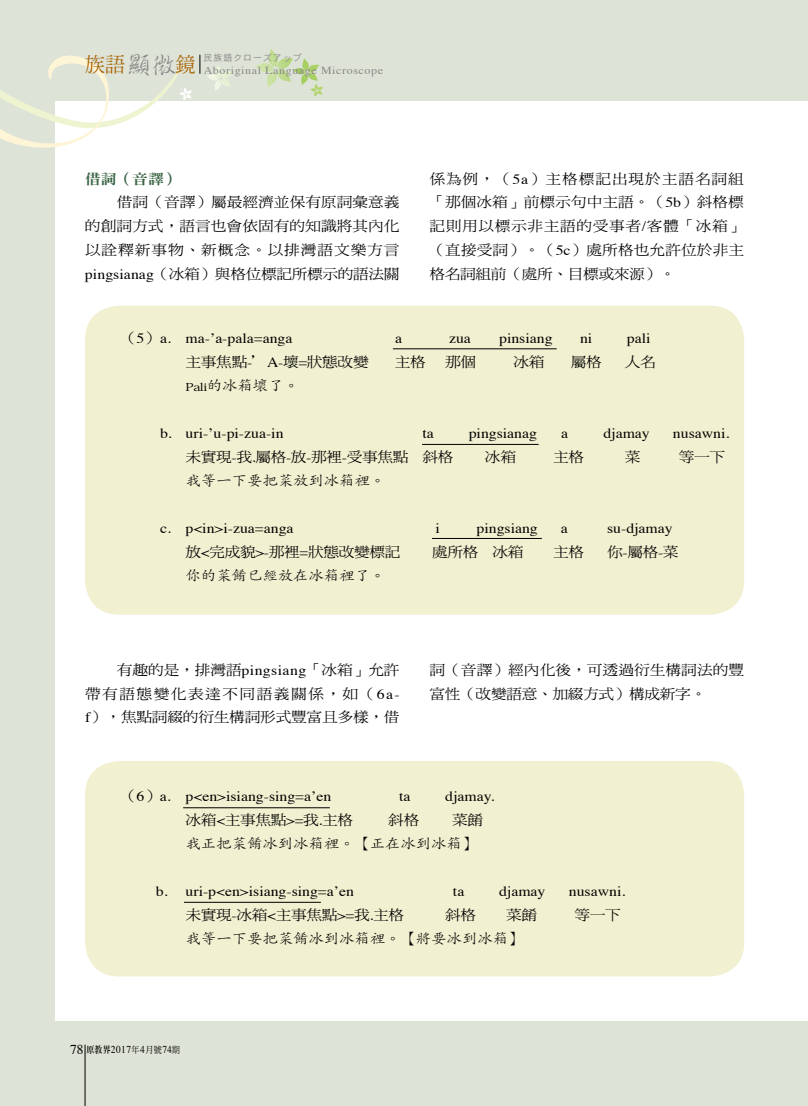
<style>
.page{position:relative;width:808px;height:1106px;background:#dde3d6}
.page>*{position:absolute;margin:0;border:0;box-sizing:border-box;transform-origin:0 0}
.t1{font:14.1px/23.7px "DF Ming Std W5";letter-spacing:-.02em;color:#000;text-align:justify;scale:1.11 1}
.t2{font:14.1px "Times";color:#000;scale:1.11 1}
.t3{font:300 14.1px "AR Kai B5";letter-spacing:-.025em;color:#000;scale:1.11 1}
.t4{font:14.1px/23.7px "DF Ming Std W5";color:#000;scale:1.11 1}
.t5{font:14.1px "DF Ming Std W9";color:#396545;scale:1.11 1}
.t6{font:10.8px "Times";letter-spacing:.05em;color:#898989;scale:1.11 1}
.t7{font:10.5px "Times";letter-spacing:.05em;color:#000;scale:.9 1}
.t8{font:9px "Heisei Kaku Go Std W3";letter-spacing:.1em;color:#898989}
.s1{font-family:"AR Xing Shu B5";font-weight:500;font-size:27.75px}
.s2{font-family:"Times"}
.s3{font-family:"DF Ming Std W5"}
.s4{font-family:"Koz Min Pr 6 N";font-weight:400;font-size:10.8px}
.s5{font-size:13.5px}
.s6{font-family:"AR Ming B5";font-weight:800;font-size:9px}
.s7{font-family:"DF Ming Std W5";font-size:9px}
</style>
<div class="page">
<hr style="left:85px;top:1044px;width:1px;height:62px;background:#000">
<div style="left:55px;top:101px;width:753px;height:919px;background:#fff"></div>
<svg style="left:255px;top:49px;width:68px;height:48px"></svg>
<svg style="left:207px;top:66px;width:25px;height:25px"></svg>
<svg style="left:0;top:55px;width:192px;height:93px"></svg>
<svg style="left:200px;top:55px;width:1px;height:19px"></svg>
<div style="left:85px;top:306px;width:659px;height:308px;background:#f1f0d0;border-radius:34px"></div>
<div style="left:85px;top:761px;width:659px;height:215px;background:#f1f0d0;border-radius:34px"></div>
<hr style="left:393px;top:348px;width:164px;height:1px;background:#000">
<hr style="left:422px;top:444px;width:117px;height:1px;background:#000">
<hr style="left:432px;top:538px;width:110px;height:1px;background:#000">
<hr style="left:183px;top:807px;width:147px;height:1px;background:#000">
<hr style="left:184px;top:902px;width:137px;height:1px;background:#000">
<p class="t8" style="left:204px;top:52px;width:100px">民族語クローズアップ</p>
<p class="t6" style="left:85px;top:60px;width:270px"><sup>族語</sup><span class="s1">顯微</span><sup>鏡</sup> Aboriginal Language Microscope</p>
<p class="t5" style="left:85px;top:171px;width:87px">借詞（音譯）</p>
<p class="t1" style="left:85px;top:190px;width:285px;text-indent:32px">借詞（音譯）屬最經濟並保有原詞彙意義的創詞方式，語言也會依固有的知識將其內化以詮釋新事物、新概念。以排灣語文樂方言<span class="s2">pingsianag</span>（冰箱）與格位標記所標示的語法關</p>
<p class="t1" style="left:429px;top:166px;width:285px">係為例，（<span class="s2">5a</span>）主格標記出現於主語名詞組「那個冰箱」前標示句中主語。（<span class="s2">5b</span>）斜格標記則用以標示非主語的受事者<span class="s2">/</span>客體「冰箱」（直接受詞）。（<span class="s2">5c</span>）處所格也允許位於非主格名詞組前（處所、目標或來源）。</p>
<p class="t2" style="left:121px;top:325px;width:156px"><span class="s3">（</span>5<span class="s3">）</span>a. ma-’a-pala=anga</p>
<p class="t2" style="left:395px;top:325px;width:8px">a</p>
<p class="t2" style="left:449px;top:325px;width:21px">zua</p>
<p class="t2" style="left:499px;top:325px;width:50px">pinsiang</p>
<p class="t2" style="left:580px;top:325px;width:13px">ni</p>
<p class="t2" style="left:627px;top:325px;width:23px">pali</p>
<p class="t1" style="left:186px;top:350px;width:166px">主事焦點<span class="s2">-</span>’<span class="s2">A-</span>壞<span class="s2">=</span>狀態改變</p>
<p class="t1" style="left:395px;top:350px;width:30px">主格</p>
<p class="t1" style="left:445px;top:350px;width:30px">那個</p>
<p class="t1" style="left:513px;top:350px;width:30px">冰箱</p>
<p class="t1" style="left:571px;top:350px;width:30px">屬格</p>
<p class="t1" style="left:625px;top:350px;width:30px">人名</p>
<p class="t3" style="left:186px;top:378px;width:104px"><span class="s4">Pali</span>的冰箱壞了。</p>
<p class="t2" style="left:160px;top:420px;width:113px">b. uri-’u-pi-zua-in</p>
<p class="t2" style="left:423px;top:420px;width:12px">ta</p>
<p class="t2" style="left:469px;top:420px;width:63px">pingsianag</p>
<p class="t2" style="left:561px;top:420px;width:8px">a</p>
<p class="t2" style="left:603px;top:420px;width:43px">djamay</p>
<p class="t2" style="left:673px;top:420px;width:52px">nusawni.</p>
<p class="t1" style="left:186px;top:445px;width:243px">未實現<span class="s2">-</span>我<span class="s2">.</span>屬格<span class="s2">-</span>放<span class="s2">-</span>那裡<span class="s2">-</span>受事焦點 斜格</p>
<p class="t1" style="left:485px;top:445px;width:30px">冰箱</p>
<p class="t1" style="left:553px;top:445px;width:30px">主格</p>
<p class="t1" style="left:625px;top:445px;width:16px">菜</p>
<p class="t1" style="left:679px;top:445px;width:43px">等一下</p>
<p class="t3" style="left:186px;top:473px;width:182px">我等一下要把菜放到冰箱裡。</p>
<p class="t2" style="left:160px;top:515px;width:122px">c. p&lt;in&gt;i-zua=anga</p>
<p class="t2" style="left:435px;top:515px;width:5px">i</p>
<p class="t2" style="left:477px;top:515px;width:57px">pingsiang</p>
<p class="t2" style="left:561px;top:515px;width:8px">a</p>
<p class="t2" style="left:607px;top:515px;width:61px">su-djamay</p>
<p class="t1" style="left:186px;top:540px;width:195px">放<span class="s2">&lt;</span>完成貌<span class="s2">&gt;-</span>那裡<span class="s2">=</span>狀態改變標記</p>
<p class="t1" style="left:432px;top:540px;width:84px">處所格 冰箱</p>
<p class="t1" style="left:553px;top:540px;width:30px">主格</p>
<p class="t1" style="left:607px;top:540px;width:66px">你<span class="s2">-</span>屬格<span class="s2">-</span>菜</p>
<p class="t3" style="left:186px;top:569px;width:182px">你的菜餚已經放在冰箱裡了。</p>
<p class="t1" style="left:85px;top:657px;width:285px;text-indent:32px">有趣的是，排灣語<span class="s2">pingsiang</span>「冰箱」允許帶有語態變化表達不同語義關係，如（<span class="s2">6a&shy;f</span>），焦點詞綴的衍生構詞形式豐富且多樣，借</p>
<p class="t4" style="left:429px;top:657px;width:285px">詞（音譯）經內化後，可透過衍生構詞法的豐富性（改變語意、加綴方式）構成新字。</p>
<p class="t2" style="left:121px;top:783px;width:191px"><span class="s3">（</span>6<span class="s3">）</span>a. p&lt;en&gt;isiang-sing=a’en</p>
<p class="t2" style="left:399px;top:783px;width:12px">ta</p>
<p class="t2" style="left:445px;top:783px;width:46px">djamay.</p>
<p class="t1" style="left:186px;top:807px;width:153px">冰箱<span class="s2">&lt;</span>主事焦點<span class="s2">&gt;=</span>我<span class="s2">.</span>主格</p>
<p class="t1" style="left:388px;top:807px;width:30px">斜格</p>
<p class="t1" style="left:452px;top:807px;width:30px">菜餚</p>
<p class="t3" style="left:186px;top:836px;width:265px">我正把菜餚冰到冰箱裡。【正在冰到冰箱】</p>
<p class="t2" style="left:156px;top:877px;width:180px">b. uri-p&lt;en&gt;isiang-sing=a’en</p>
<p class="t2" style="left:453px;top:877px;width:12px">ta</p>
<p class="t2" style="left:499px;top:877px;width:43px">djamay</p>
<p class="t2" style="left:569px;top:877px;width:52px">nusawni.</p>
<p class="t1" style="left:186px;top:903px;width:198px">未實現<span class="s2">-</span>冰箱<span class="s2">&lt;</span>主事焦點<span class="s2">&gt;=</span>我<span class="s2">.</span>主格</p>
<p class="t1" style="left:445px;top:903px;width:30px">斜格</p>
<p class="t1" style="left:506px;top:903px;width:30px">菜餚</p>
<p class="t1" style="left:574px;top:903px;width:43px">等一下</p>
<p class="t3" style="left:186px;top:931px;width:306px">我等一下要把菜餚冰到冰箱裡。【將要冰到冰箱】</p>
<p class="t7" style="left:70px;top:1039px;width:124px"><span class="s5">78</span> <span class="s6">原教界</span>2017<span class="s7">年</span>4<span class="s7">月號</span>74<span class="s7">期</span></p>
</div>
